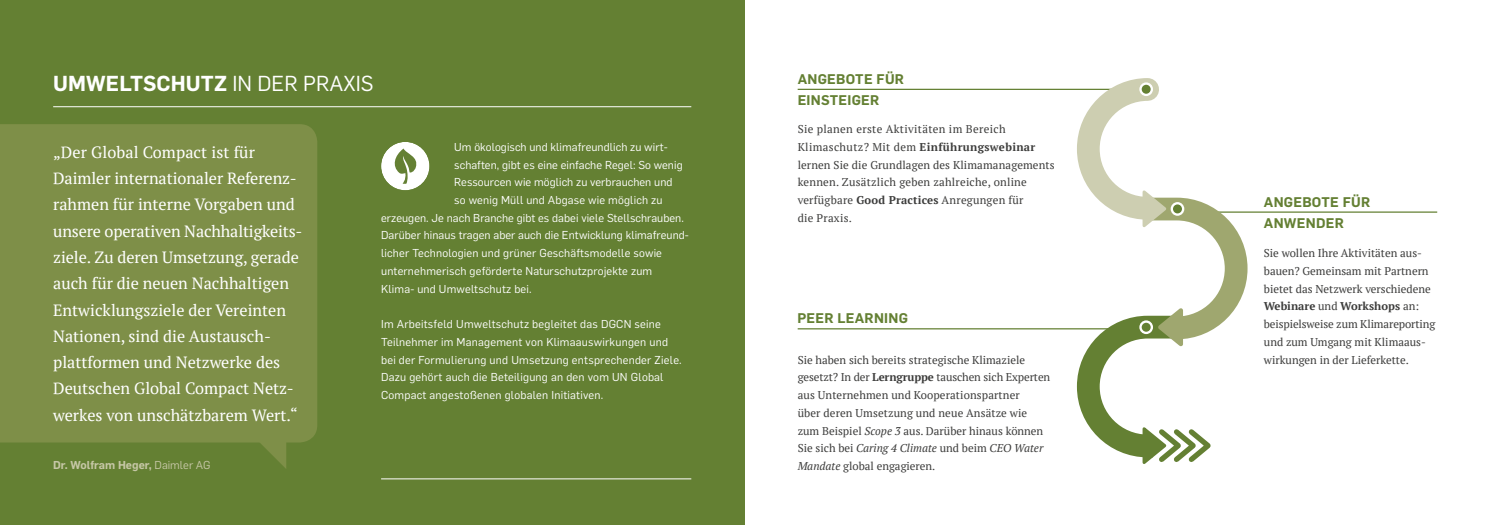
<style>
.page{position:relative;width:1489px;height:525px;background:#fff}
.page>*{position:absolute;margin:0;border:0;box-sizing:border-box;transform-origin:0 0}
.t1{font:600 21.25px "Flama";letter-spacing:.005em;color:#fff}
.t2{font:16.25px/26.2px "PT Serif";color:#fff}
.t3{font:600 13.75px/21.2px "Flama";letter-spacing:.02em;color:#648033}
.t4{font:11.25px/17.8px "Flama";letter-spacing:.015em;color:#fff}
.t5{font:11.25px/17.8px "PT Serif";color:#3c3c3b}
.t6{font:11.25px/17.8px "PT Serif";letter-spacing:.02em;color:#3c3c3b}
.t7{font:600 11.25px "Flama";color:#c6c7a6}
.s1{font-weight:400}
.s2{font-weight:700}
.s3{font-style:italic}
</style>
<div class="page">
<div style="left:0;top:0;width:744px;height:524px;background:#648033"></div>
<hr style="left:381px;top:478px;width:310px;height:1px;background:#fff">
<hr style="left:1177px;top:211px;width:259px;height:1px;background:#648033">
<hr style="left:797px;top:328px;width:344px;height:1px;background:#648033">
<hr style="left:797px;top:89px;width:334px;height:1px;background:#648033">
<svg style="left:381px;top:142px;width:48px;height:48px"></svg>
<div style="left:0;top:124px;width:317px;height:318px;background:#7e8f48"></div>
<svg style="left:251px;top:433px;width:35px;height:35px"></svg>
<hr style="left:53px;top:106px;width:638px;height:1px;background:#fff">
<svg style="left:1065px;top:78px;width:193px;height:386px"></svg>
<h1 class="t1" style="left:53px;top:68px;width:322px">UMWELTSCHUTZ <span class="s1">IN DER PRAXIS</span></h1>
<p class="t2" style="left:53px;top:139px;width:251px">„Der Global Compact ist für<br>Daimler internationaler Referenz&shy;rahmen für interne Vorgaben und unsere operativen Nachhaltigkeits&shy;ziele. Zu deren Umsetzung, gerade auch für die neuen Nachhaltigen<br>Entwicklungsziele der Vereinten<br>Nationen, sind die Austausch&shy;plattformen und Netzwerke des<br>Deutschen Global Compact Netz&shy;werkes von unschätzbarem Wert.“</p>
<p class="t7" style="left:53px;top:456px;width:159px">Dr. Wolfram Heger, <span class="s1">Daimler AG</span></p>
<p class="t4" style="left:454px;top:137px;width:215px">Um ökologisch und klimafreundlich zu wirt-</p>
<p class="t4" style="left:454px;top:155px;width:230px">schaften, gibt es eine einfache Regel: So wenig</p>
<p class="t4" style="left:454px;top:173px;width:220px">Ressourcen wie möglich zu verbrauchen und</p>
<p class="t4" style="left:454px;top:190px;width:210px">so wenig Müll und Abgase wie möglich zu</p>
<p class="t4" style="left:381px;top:208px;width:304px">erzeugen. Je nach Branche gibt es dabei viele Stellschrauben.</p>
<p class="t4" style="left:381px;top:226px;width:309px">Darüber hinaus tragen aber auch die Entwicklung klimafreund-</p>
<p class="t4" style="left:381px;top:243px;width:282px">licher Technologien und grüner Geschäftsmodelle sowie</p>
<p class="t4" style="left:381px;top:261px;width:273px">unternehmerisch geförderte Naturschutzprojekte zum</p>
<p class="t4" style="left:381px;top:279px;width:152px">Klima- und Umweltschutz bei.</p>
<p class="t4" style="left:381px;top:314px;width:302px">Im Arbeitsfeld Umweltschutz begleitet das DGCN seine Teilnehmer im Management von Klimaauswirkungen und bei der Formulierung und Umsetzung entsprechender Ziele.<br>Dazu gehört auch die Beteiligung an den vom UN Global Compact angestoßenen globalen Initiativen.</p>
<p class="t3" style="left:797px;top:67px;width:108px">ANGEBOTE FÜR<br>EINSTEIGER</p>
<p class="t6" style="left:797px;top:120px;width:258px">Sie planen erste Aktivitäten im Bereich Klimaschutz? Mit dem <span class="s2">Einführungswebinar </span>lernen Sie die Grundlagen des Klimamanagements kennen. Zusätzlich geben zahlreiche, online verfügbare <span class="s2">Good Practices</span> Anregungen für<br>die Praxis.</p>
<p class="t3" style="left:797px;top:307px;width:112px">PEER LEARNING</p>
<p class="t5" style="left:797px;top:350px;width:254px">Sie haben sich bereits strategische Klimaziele gesetzt? In der <span class="s2">Lerngruppe</span> tauschen sich Experten aus Unternehmen und Kooperationspartner<br>über deren Umsetzung und neue Ansätze wie zum Beispiel <span class="s3">Scope 3</span> aus. Darüber hinaus können Sie sich bei <span class="s3">Caring 4 Climate</span> und beim <span class="s3">CEO Water Mandate</span> global engagieren.</p>
<p class="t3" style="left:1263px;top:190px;width:108px">ANGEBOTE FÜR<br>ANWENDER</p>
<p class="t5" style="left:1263px;top:244px;width:173px">Sie wollen Ihre Aktivitäten aus&shy;bauen? Gemeinsam mit Partnern bietet das Netzwerk verschiedene<br><span class="s2">Webinare</span> und <span class="s2">Workshops</span> an: beispielsweise zum Klimareporting und zum Umgang mit Klimaaus&shy;wirkungen in der Lieferkette.</p>
</div>
